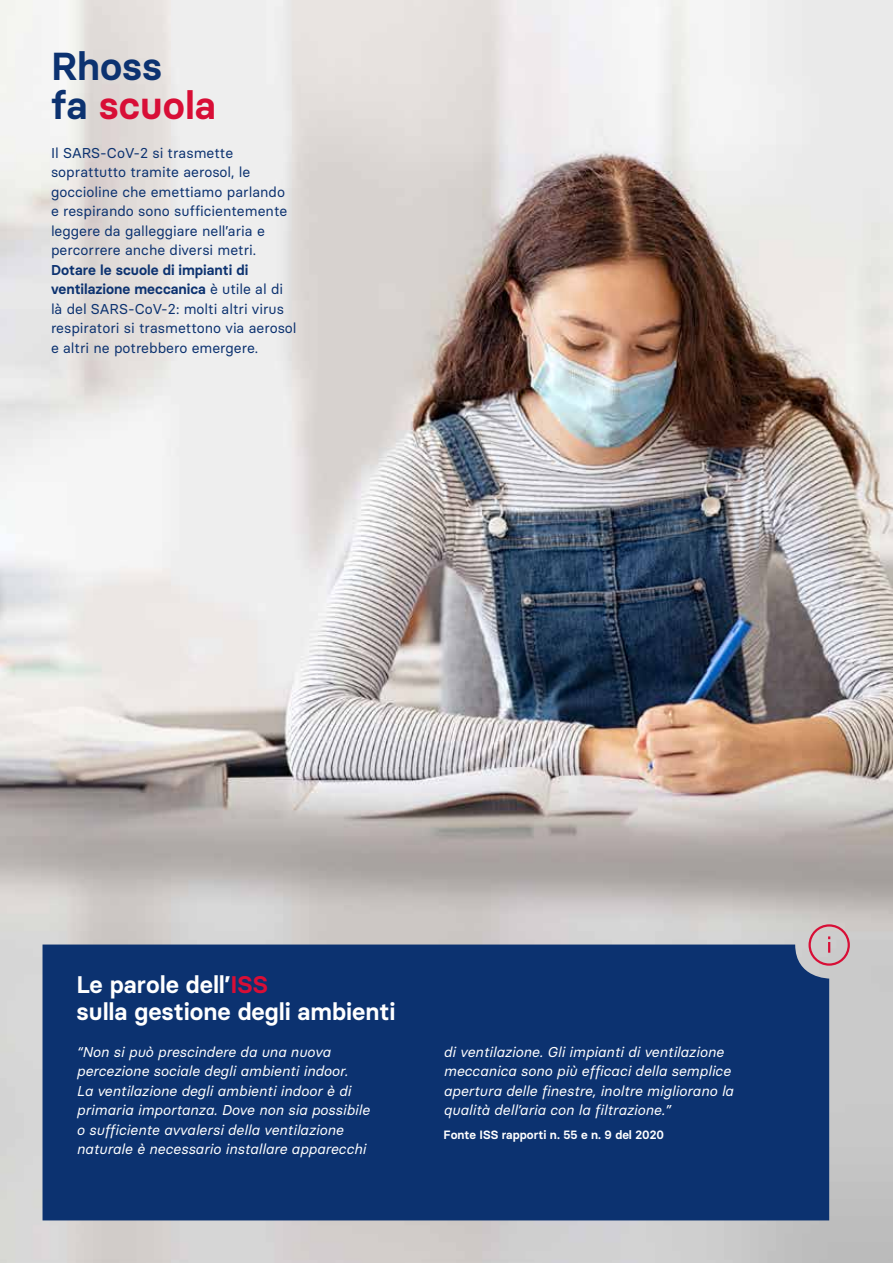
<style>
.page{position:relative;width:893px;height:1263px;background:#fff}
.page>*{position:absolute;margin:0;border:0;box-sizing:border-box;transform-origin:0 0}
.t1{font:600 39px/39px "Basier Circle";color:#0c3270}
.t2{font:600 24px/27px "Basier Circle";color:#fff}
.t3{font:italic 14.25px/19.5px "Basier Circle";color:#fff}
.t4{font:14.25px/19.5px "Basier Circle";color:#0c3270}
.t5{font:600 12px "Basier Circle";color:#fff}
.s1{color:#d80e36}
.s2{font-weight:600}
</style>
<div class="page">
<img style="left:0;top:0;width:893px;height:1263px">
<div style="left:43px;top:944px;width:786px;height:276px;background:#0c3270"></div>
<div style="left:808px;top:924px;width:42px;height:42px;border:2px solid #d80e36;border-radius:50%"></div>
<svg style="left:828px;top:936px;width:2px;height:17px"></svg>
<h1 class="t1" style="left:51px;top:46px;width:166px">Rhoss<br>fa <span class="s1">scuola</span></h1>
<p class="t4" style="left:51px;top:143px;width:238px">Il SARS-CoV-2 si trasmette soprattutto tramite aerosol, le goccioline che emettiamo parlando e respirando sono sufficientemente leggere da galleggiare nell’aria e percorrere anche diversi metri.</p>
<p class="t4" style="left:51px;top:260px;width:247px"><span class="s2">Dotare le scuole di impianti di ventilazione meccanica</span> è utile al di là del SARS-CoV-2: molti altri virus respiratori si trasmettono via aerosol e altri ne potrebbero emergere.</p>
<h2 class="t2" style="left:77px;top:971px;width:320px">Le parole dell’<span class="s1">ISS<br></span>sulla gestione degli ambienti</h2>
<p class="t3" style="left:77px;top:1041px;width:295px">“Non si può prescindere da una nuova percezione sociale degli ambienti indoor.<br>La ventilazione degli ambienti indoor è di primaria importanza. Dove non sia possibile o sufficiente avvalersi della ventilazione naturale è necessario installare apparecchi</p>
<p class="t3" style="left:443px;top:1041px;width:291px">di ventilazione. Gli impianti di ventilazione meccanica sono più efficaci della semplice apertura delle finestre, inoltre migliorano la qualità dell’aria con la filtrazione.”</p>
<p class="t5" style="left:443px;top:1128px;width:222px">Fonte ISS rapporti n. 55 e n. 9 del 2020</p>
</div>
